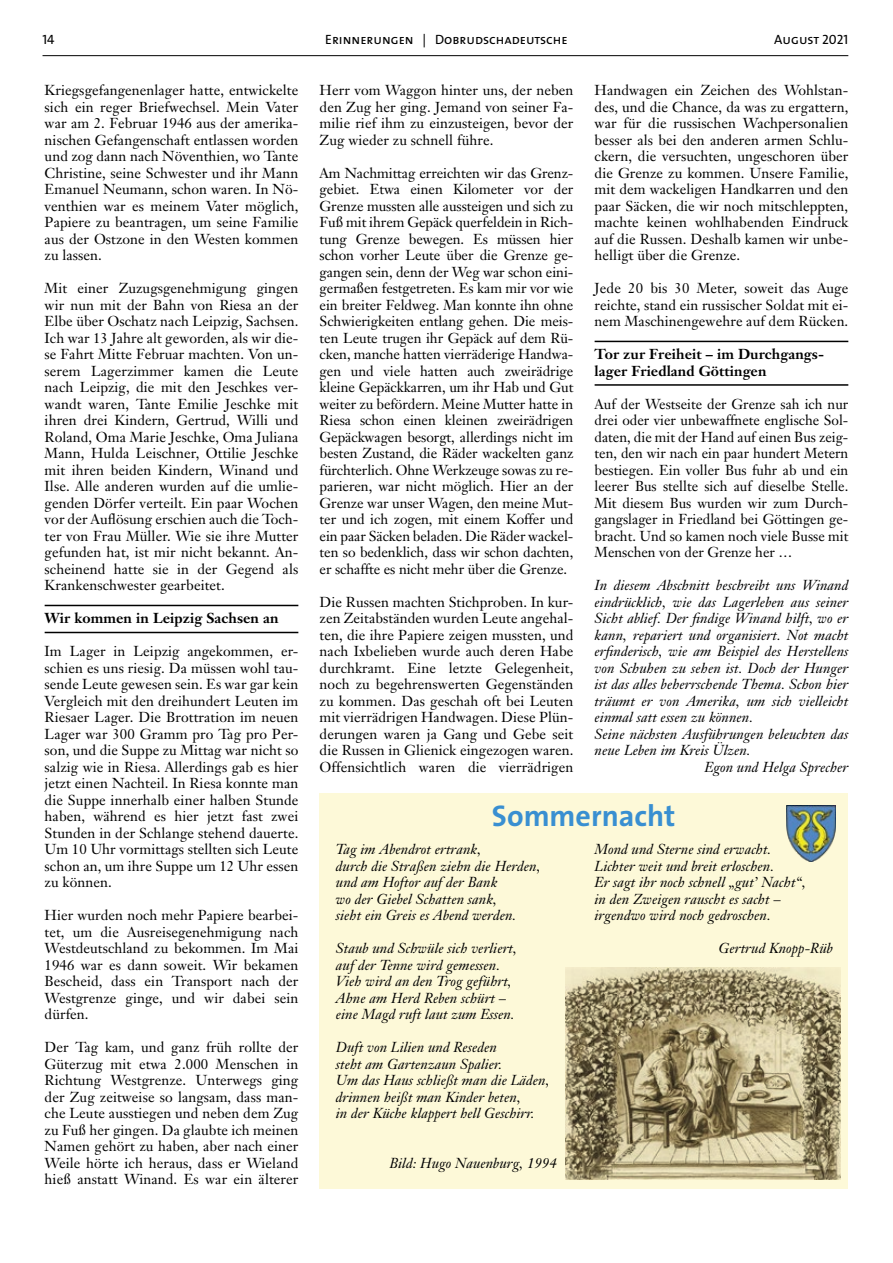
<style>
.page{position:relative;width:893px;height:1263px;background:#fff}
.page>*{position:absolute;margin:0;border:0;box-sizing:border-box;transform-origin:0 0}
.t1{font:700 30px "The Sans";color:#398fd1}
.t2{font:14.25px/16.5px "Janson Text";letter-spacing:.005em;color:#000;text-align:justify}
.t3{font:italic 14.25px/16.5px "Janson Text";letter-spacing:.005em;color:#000}
.t4{font:700 14.25px/16.5px "Janson Text";letter-spacing:.005em;color:#000}
.t5{font:13.5px "The Sans Caps";color:#000}
</style>
<div class="page">
<hr style="left:43px;top:55px;width:805px;height:1px;background:#000">
<div style="left:320px;top:793px;width:528px;height:395px;background:#fdf9d8"></div>
<hr style="left:45px;top:605px;width:253px;height:1px;background:#000">
<hr style="left:45px;top:632px;width:253px;height:1px;background:#000">
<hr style="left:595px;top:341px;width:253px;height:1px;background:#000">
<hr style="left:595px;top:384px;width:253px;height:2px;background:#000">
<img style="left:565px;top:968px;width:275px;height:212px">
<img style="left:786px;top:806px;width:50px;height:56px">
<p class="t5" style="left:43px;top:28px;width:14px">14</p>
<p class="t5" style="left:325px;top:28px;width:244px">Erinnerungen | Dobrudschadeutsche</p>
<p class="t5" style="left:774px;top:28px;width:76px">August 2021</p>
<p class="t2" style="left:45px;top:82px;width:255px">Kriegsgefangenenlager hatte, entwickelte sich ein reger Briefwechsel. Mein Vater war am 2. Februar 1946 aus der amerika&shy;nischen Gefangenschaft entlassen worden und zog dann nach Növenthien, wo Tante Christine, seine Schwester und ihr Mann Emanuel Neumann, schon waren. In Nö&shy;venthien war es meinem Vater möglich, Papiere zu beantragen, um seine Familie aus der Ostzone in den Westen kommen zu lassen.</p>
<p class="t2" style="left:45px;top:280px;width:255px">Mit einer Zuzugsgenehmigung gingen wir nun mit der Bahn von Riesa an der Elbe über Oschatz nach Leipzig, Sachsen.<br>Ich war 13 Jahre alt geworden, als wir die&shy;se Fahrt Mitte Februar machten. Von un&shy;serem Lagerzimmer kamen die Leute nach Leipzig, die mit den Jeschkes ver&shy;wandt waren, Tante Emilie Jeschke mit ihren drei Kindern, Gertrud, Willi und Roland, Oma Marie Jeschke, Oma Juliana Mann, Hulda Leischner, Ottilie Jeschke mit ihren beiden Kindern, Winand und Ilse. Alle anderen wurden auf die umlie&shy;genden Dörfer verteilt. Ein paar Wochen vor der Auflösung erschien auch die Toch&shy;ter von Frau Müller. Wie sie ihre Mutter gefunden hat, ist mir nicht bekannt. An&shy;scheinend hatte sie in der Gegend als Krankenschwester gearbeitet.</p>
<p class="t4" style="left:45px;top:610px;width:235px">Wir kommen in Leipzig Sachsen an</p>
<p class="t2" style="left:45px;top:643px;width:255px">Im Lager in Leipzig angekommen, er&shy;schien es uns riesig. Da müssen wohl tau&shy;sende Leute gewesen sein. Es war gar kein Vergleich mit den dreihundert Leuten im Riesaer Lager. Die Brottration im neuen Lager war 300 Gramm pro Tag pro Per&shy;son, und die Suppe zu Mittag war nicht so salzig wie in Riesa. Allerdings gab es hier jetzt einen Nachteil. In Riesa konnte man die Suppe innerhalb einer halben Stunde haben, während es hier jetzt fast zwei Stunden in der Schlange stehend dauerte.<br>Um 10 Uhr vormittags stellten sich Leute schon an, um ihre Suppe um 12 Uhr essen zu können.</p>
<p class="t2" style="left:45px;top:907px;width:255px">Hier wurden noch mehr Papiere bearbei&shy;tet, um die Ausreisegenehmigung nach Westdeutschland zu bekommen. Im Mai 1946 war es dann soweit. Wir bekamen Bescheid, dass ein Transport nach der Westgrenze ginge, und wir dabei sein dürfen.</p>
<p class="t2" style="left:45px;top:1039px;width:255px">Der Tag kam, und ganz früh rollte der Güterzug mit etwa 2.000 Menschen in Richtung Westgrenze. Unterwegs ging der Zug zeitweise so langsam, dass man&shy;che Leute ausstiegen und neben dem Zug zu Fuß her gingen. Da glaubte ich meinen Namen gehört zu haben, aber nach einer Weile hörte ich heraus, dass er Wieland hieß anstatt Winand. Es war ein älterer</p>
<p class="t2" style="left:595px;top:82px;width:255px">Handwagen ein Zeichen des Wohlstan&shy;des, und die Chance, da was zu ergattern, war für die russischen Wachpersonalien besser als bei den anderen armen Schlu&shy;ckern, die versuchten, ungeschoren über die Grenze zu kommen. Unsere Familie, mit dem wackeligen Handkarren und den paar Säcken, die wir noch mitschleppten, machte keinen wohlhabenden Eindruck auf die Russen. Deshalb kamen wir unbe&shy;helligt über die Grenze.</p>
<p class="t2" style="left:595px;top:280px;width:255px">Jede 20 bis 30 Meter, soweit das Auge reichte, stand ein russischer Soldat mit ei&shy;nem Maschinengewehre auf dem Rücken.</p>
<p class="t4" style="left:595px;top:346px;width:229px">Tor zur Freiheit – im Durchgangs&shy;lager Friedland Göttingen</p>
<p class="t2" style="left:595px;top:395px;width:255px">Auf der Westseite der Grenze sah ich nur drei oder vier unbewaffnete englische Sol&shy;daten, die mit der Hand auf einen Bus zeig&shy;ten, den wir nach ein paar hundert Metern bestiegen. Ein voller Bus fuhr ab und ein leerer Bus stellte sich auf dieselbe Stelle.<br>Mit diesem Bus wurden wir zum Durch&shy;gangslager in Friedland bei Göttingen ge&shy;bracht. Und so kamen noch viele Busse mit Menschen von der Grenze her …</p>
<p class="t3" style="left:595px;top:577px;width:255px">In diesem Abschnitt beschreibt uns Winand</p>
<p class="t3" style="left:595px;top:594px;width:255px">eindrücklich, wie das Lagerleben aus seiner</p>
<p class="t3" style="left:595px;top:610px;width:255px">Sicht ablief. Der findige Winand hilft, wo er</p>
<p class="t3" style="left:595px;top:627px;width:255px">kann, repariert und organisiert. Not macht</p>
<p class="t3" style="left:595px;top:643px;width:255px">erfinderisch, wie am Beispiel des Herstellens</p>
<p class="t3" style="left:595px;top:660px;width:255px">von Schuhen zu sehen ist. Doch der Hunger</p>
<p class="t3" style="left:595px;top:676px;width:255px">ist das alles beherrschende Thema. Schon hier</p>
<p class="t3" style="left:595px;top:693px;width:255px">träumt er von Amerika, um sich vielleicht</p>
<p class="t3" style="left:595px;top:709px;width:160px">einmal satt essen zu können.</p>
<p class="t3" style="left:595px;top:726px;width:255px">Seine nächsten Ausführungen beleuchten das</p>
<p class="t3" style="left:595px;top:742px;width:157px">neue Leben im Kreis Ülzen.</p>
<p class="t3" style="left:704px;top:759px;width:145px">Egon und Helga Sprecher</p>
<p class="t2" style="left:320px;top:82px;width:255px">Herr vom Waggon hinter uns, der neben den Zug her ging. Jemand von seiner Fa&shy;milie rief ihm zu einzusteigen, bevor der Zug wieder zu schnell führe.</p>
<p class="t2" style="left:320px;top:164px;width:255px">Am Nachmittag erreichten wir das Grenz&shy;gebiet. Etwa einen Kilometer vor der Grenze mussten alle aussteigen und sich zu Fuß mit ihrem Gepäck querfeldein in Rich&shy;tung Grenze bewegen. Es müssen hier schon vorher Leute über die Grenze ge&shy;gangen sein, denn der Weg war schon eini&shy;germaßen festgetreten. Es kam mir vor wie ein breiter Feldweg. Man konnte ihn ohne Schwierigkeiten entlang gehen. Die meis&shy;ten Leute trugen ihr Gepäck auf dem Rü&shy;cken, manche hatten vierräderige Handwa&shy;gen und viele hatten auch zweirädrige kleine Gepäckkarren, um ihr Hab und Gut weiter zu befördern. Meine Mutter hatte in Riesa schon einen kleinen zweirädrigen Gepäckwagen besorgt, allerdings nicht im besten Zustand, die Räder wackelten ganz fürchterlich. Ohne Werkzeuge sowas zu re&shy;parieren, war nicht möglich. Hier an der Grenze war unser Wagen, den meine Mut&shy;ter und ich zogen, mit einem Koffer und ein paar Säcken beladen. Die Räder wackel&shy;ten so bedenklich, dass wir schon dachten, er schaffte es nicht mehr über die Grenze.</p>
<p class="t2" style="left:320px;top:593px;width:255px">Die Russen machten Stichproben. In kur&shy;zen Zeitabständen wurden Leute angehal&shy;ten, die ihre Papiere zeigen mussten, und nach Ixbelieben wurde auch deren Habe durchkramt. Eine letzte Gelegenheit, noch zu begehrenswerten Gegenständen zu kommen. Das geschah oft bei Leuten mit vierrädrigen Handwagen. Diese Plün&shy;derungen waren ja Gang und Gebe seit die Russen in Glienick eingezogen waren.<br>Offensichtlich waren die vierrädrigen</p>
<h1 class="t1" style="left:492px;top:791px;width:185px">Sommernacht</h1>
<p class="t3" style="left:336px;top:841px;width:206px">Tag im Abendrot ertrank,<br>durch die Straßen ziehn die Herden, und am Hoftor auf der Bank<br>wo der Giebel Schatten sank,<br>sieht ein Greis es Abend werden.</p>
<p class="t3" style="left:336px;top:940px;width:182px">Staub und Schwüle sich verliert, auf der Tenne wird gemessen.<br>Vieh wird an den Trog geführt,<br>Ahne am Herd Reben schürt – eine Magd ruft laut zum Essen.</p>
<p class="t3" style="left:336px;top:1039px;width:215px">Duft von Lilien und Reseden<br>steht am Gartenzaun Spalier.<br>Um das Haus schließt man die Läden, drinnen heißt man Kinder beten,<br>in der Küche klappert hell Geschirr.</p>
<p class="t3" style="left:595px;top:841px;width:213px">Mond und Sterne sind erwacht.<br>Lichter weit und breit erloschen.<br>Er sagt ihr noch schnell „gut’ Nacht“, in den Zweigen rauscht es sacht – irgendwo wird noch gedroschen.</p>
<p class="t3" style="left:719px;top:940px;width:116px">Gertrud Knopp-Rüb</p>
<p class="t3" style="left:389px;top:1155px;width:169px">Bild: Hugo Nauenburg, 1994</p>
</div>
